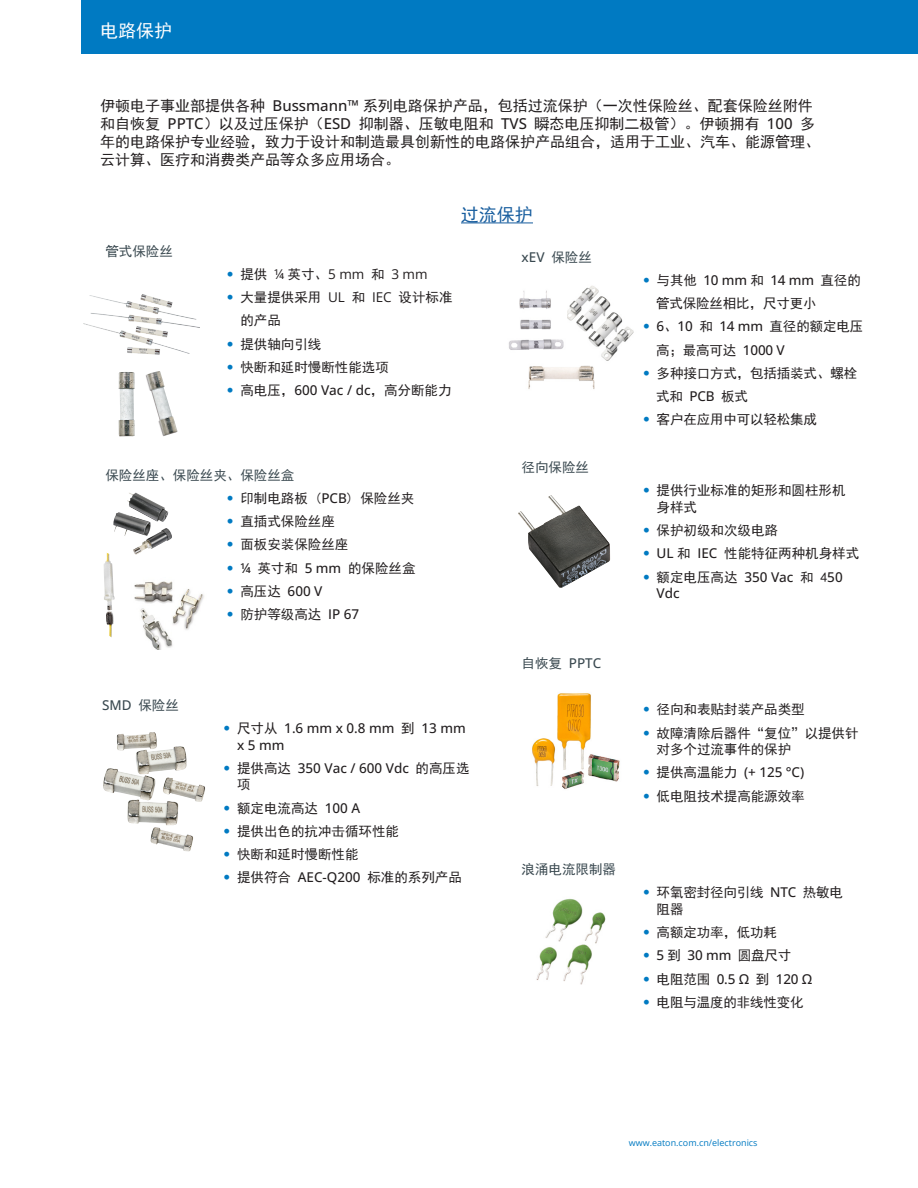
<style>
.page{position:relative;width:918px;height:1188px;background:#fff}
.page>*{position:absolute;margin:0;border:0;box-sizing:border-box;transform-origin:0 0}
.t1{font:18px "Sim Hei";color:#fff}
.bullets{font:18px "Sim Hei";color:#175d9e}
.t2{font:15px/18px "Sim Hei";color:#231f20}
.bullets1_25{font:13.5px/16.5px "Sim Hei";color:#231f20}
.t3{font:500 13.5px/16.5px "Open Sans";color:#231f20}
.Gray_Subhead{font:13.5px "Sim Hei";color:#3a4950}
.Gray_Subhead-2{font:500 13.5px "Open Sans";color:#3a4950}
.t4{font:13.5px "Open Sans";color:#231f20}
.bullets1_25-2{font:13.5px "Sim Hei";color:#3a4950}
._12_Backpage_Body{font:9px "Open Sans";color:#007ac2}
.s1{font-family:"Open Sans";font-weight:500}
.s2{font-family:"Univers LT Std";font-weight:300;color:#007ac2}
.s3{font-family:"Sim Hei"}
.s4{font-family:"Open Sans"}
.s5{font-family:"Sim Hei";font-weight:400}
</style>
<div class="page">
<div style="left:82px;top:0;width:836px;height:54px;background:#007ac2"></div>
<img style="left:134px;top:581px;width:70px;height:69px">
<img style="left:103px;top:732px;width:84px;height:69px">
<img style="left:113px;top:493px;width:56px;height:43px">
<img style="left:104px;top:553px;width:11px;height:84px">
<img style="left:89px;top:294px;width:111px;height:34px">
<img style="left:532px;top:693px;width:88px;height:96px">
<img style="left:145px;top:371px;width:32px;height:65px">
<img style="left:118px;top:372px;width:17px;height:64px">
<hr style="left:461px;top:223px;width:72px;height:1px;background:#175d9e">
<img style="left:518px;top:495px;width:92px;height:93px">
<img style="left:528px;top:365px;width:67px;height:24px">
<img style="left:567px;top:286px;width:67px;height:75px">
<img style="left:509px;top:290px;width:55px;height:60px">
<img style="left:536px;top:899px;width:70px;height:86px">
<p class="t1" style="left:100px;top:22px;width:73px">电路保护</p>
<p class="t2" style="left:100px;top:97px;width:721px">伊顿电子事业部提供各种 <span class="s1">Bussmann™</span> 系列电路保护产品，包括过流保护（一次性保险丝、配套保险丝附件和自恢复 <span class="s1">PPTC</span>）以及过压保护（<span class="s1">ESD</span> 抑制器、压敏电阻和 <span class="s1">TVS</span> 瞬态电压抑制二极管）。伊顿拥有 <span class="s1">100</span> 多年的电路保护专业经验，致力于设计和制造最具创新性的电路保护产品组合，适用于工业、汽车、能源管理、云计算、医疗和消费类产品等众多应用场合。</p>
<p class="Gray_Subhead" style="left:105px;top:244px;width:69px">管式保险丝</p>
<p class="bullets" style="left:461px;top:206px;width:73px">过流保护</p>
<p class="t4" style="left:227px;top:265px;width:202px"><span class="s2">•</span> <span class="s3">提供</span> ¼ <span class="s3">英寸、</span>5 mm <span class="s3">和</span> 3 mm</p>
<p class="bullets1_25" style="left:227px;top:289px;width:227px"><span class="s2">•</span> 大量提供采用 <span class="s4">UL</span> 和 <span class="s4">IEC</span> 设计标准</p>
<p class="bullets1_25" style="left:240px;top:312px;width:42px">的产品</p>
<p class="bullets1_25" style="left:227px;top:336px;width:96px"><span class="s2">•</span> 提供轴向引线</p>
<p class="bullets1_25" style="left:227px;top:359px;width:164px"><span class="s2">•</span> 快断和延时慢断性能选项</p>
<p class="bullets1_25" style="left:227px;top:382px;width:226px"><span class="s2">•</span> 高电压，<span class="s1">600 Vac / dc</span>，高分断能力</p>
<p class="Gray_Subhead-2" style="left:522px;top:248px;width:72px">xEV <span class="s5">保险丝</span></p>
<p class="Gray_Subhead" style="left:105px;top:468px;width:191px">保险丝座、保险丝夹、保险丝盒</p>
<p class="bullets1_25" style="left:227px;top:490px;width:189px"><span class="s2">•</span> 印制电路板 (<span class="s1">PCB</span>) 保险丝夹</p>
<p class="bullets1_25" style="left:227px;top:513px;width:109px"><span class="s2">•</span> 直插式保险丝座</p>
<p class="bullets1_25" style="left:227px;top:536px;width:123px"><span class="s2">•</span> 面板安装保险丝座</p>
<p class="bullets1_25" style="left:227px;top:560px;width:190px"><span class="s2">•</span> <span class="s1">¼</span> 英寸和 <span class="s1">5 mm</span> 的保险丝盒</p>
<p class="t3" style="left:227px;top:582px;width:97px"><span class="s2">•</span> <span class="s5">高压达</span> 600 V</p>
<p class="bullets1_25" style="left:227px;top:606px;width:134px"><span class="s2">•</span> 防护等级高达 <span class="s1">IP 67</span></p>
<p class="Gray_Subhead-2" style="left:102px;top:696px;width:78px">SMD <span class="s5">保险丝</span></p>
<p class="bullets1_25-2" style="left:522px;top:460px;width:69px">径向保险丝</p>
<p class="Gray_Subhead-2" style="left:522px;top:654px;width:81px"><span class="s5">自恢复</span> PPTC</p>
<p class="t3" style="left:237px;top:720px;width:230px;text-indent:-14px"><span class="s2">•</span> <span class="s5">尺寸从</span> 1.6 mm x 0.8 mm <span class="s5">到</span> 13 mm x 5 mm</p>
<p class="t3" style="left:237px;top:759px;width:234px;text-indent:-14px"><span class="s2">•</span> <span class="s5">提供高达</span> 350 Vac / 600 Vdc <span class="s5">的高压选项</span></p>
<p class="bullets1_25" style="left:224px;top:800px;width:138px"><span class="s2">•</span> 额定电流高达 <span class="s1">100 A</span></p>
<p class="bullets1_25" style="left:224px;top:823px;width:177px"><span class="s2">•</span> 提供出色的抗冲击循环性能</p>
<p class="bullets1_25" style="left:224px;top:846px;width:136px"><span class="s2">•</span> 快断和延时慢断性能</p>
<p class="bullets1_25" style="left:224px;top:869px;width:240px"><span class="s2">•</span> 提供符合 <span class="s1">AEC-Q200</span> 标准的系列产品</p>
<p class="Gray_Subhead" style="left:522px;top:863px;width:96px">浪涌电流限制器</p>
<p class="t3" style="left:643px;top:271px;width:219px"><span class="s2">•</span> <span class="s5">与其他</span> 10 mm <span class="s5">和</span> 14 mm <span class="s5">直径的</span></p>
<p class="bullets1_25" style="left:656px;top:295px;width:162px">管式保险丝相比，尺寸更小</p>
<p class="bullets1_25" style="left:643px;top:318px;width:222px"><span class="s2">•</span> <span class="s1">6</span>、<span class="s1">10</span> 和 <span class="s1">14 mm</span> 直径的额定电压</p>
<p class="bullets1_25" style="left:656px;top:342px;width:130px">高；最高可达 <span class="s1">1000 V</span></p>
<p class="bullets1_25" style="left:643px;top:365px;width:216px"><span class="s2">•</span> 多种接口方式，包括插装式、螺栓</p>
<p class="bullets1_25" style="left:656px;top:388px;width:93px">式和 <span class="s1">PCB</span> 板式</p>
<p class="bullets1_25" style="left:643px;top:411px;width:176px"><span class="s2">•</span> 客户在应用中可以轻松集成</p>
<p class="bullets1_25" style="left:657px;top:482px;width:190px;text-indent:-14px"><span class="s2">•</span> 提供行业标准的矩形和圆柱形机身样式</p>
<p class="bullets1_25" style="left:643px;top:522px;width:136px"><span class="s2">•</span> 保护初级和次级电路</p>
<p class="bullets1_25" style="left:643px;top:545px;width:218px"><span class="s2">•</span> <span class="s1">UL</span> 和 <span class="s1">IEC</span> 性能特征两种机身样式</p>
<p class="t3" style="left:657px;top:568px;width:188px;text-indent:-14px"><span class="s2">•</span> <span class="s5">额定电压高达</span> 350 Vac <span class="s5">和 4</span>50<br>Vdc</p>
<p class="bullets1_25" style="left:643px;top:701px;width:163px"><span class="s2">•</span> 径向和表贴封装产品类型</p>
<p class="bullets1_25" style="left:657px;top:725px;width:203px;text-indent:-14px"><span class="s2">•</span> 故障清除后器件“复位”以提供针对多个过流事件的保护</p>
<p class="t3" style="left:643px;top:764px;width:163px"><span class="s2">•</span> <span class="s5">提供高温能力</span> (+ 125 °C)</p>
<p class="bullets1_25" style="left:643px;top:788px;width:163px"><span class="s2">•</span> 低电阻技术提高能源效率</p>
<p class="bullets1_25" style="left:657px;top:884px;width:188px;text-indent:-14px"><span class="s2">•</span> 环氧密封径向引线 <span class="s1">NTC</span> 热敏电阻器</p>
<p class="bullets1_25" style="left:643px;top:924px;width:135px"><span class="s2">•</span> 高额定功率，低功耗</p>
<p class="t3" style="left:643px;top:947px;width:150px"><span class="s2">•</span> 5 <span class="s5">到</span> 30 mm <span class="s5">圆盘尺寸</span></p>
<p class="t3" style="left:643px;top:970px;width:171px"><span class="s2">•</span> <span class="s5">电阻范围</span> 0.5 Ω <span class="s5">到</span> 120 Ω</p>
<p class="bullets1_25" style="left:643px;top:994px;width:162px"><span class="s2">•</span> 电阻与温度的非线性变化</p>
<p class="_12_Backpage_Body" style="left:629px;top:1136px;width:130px">www.eaton.com.cn/electronics</p>
</div>
